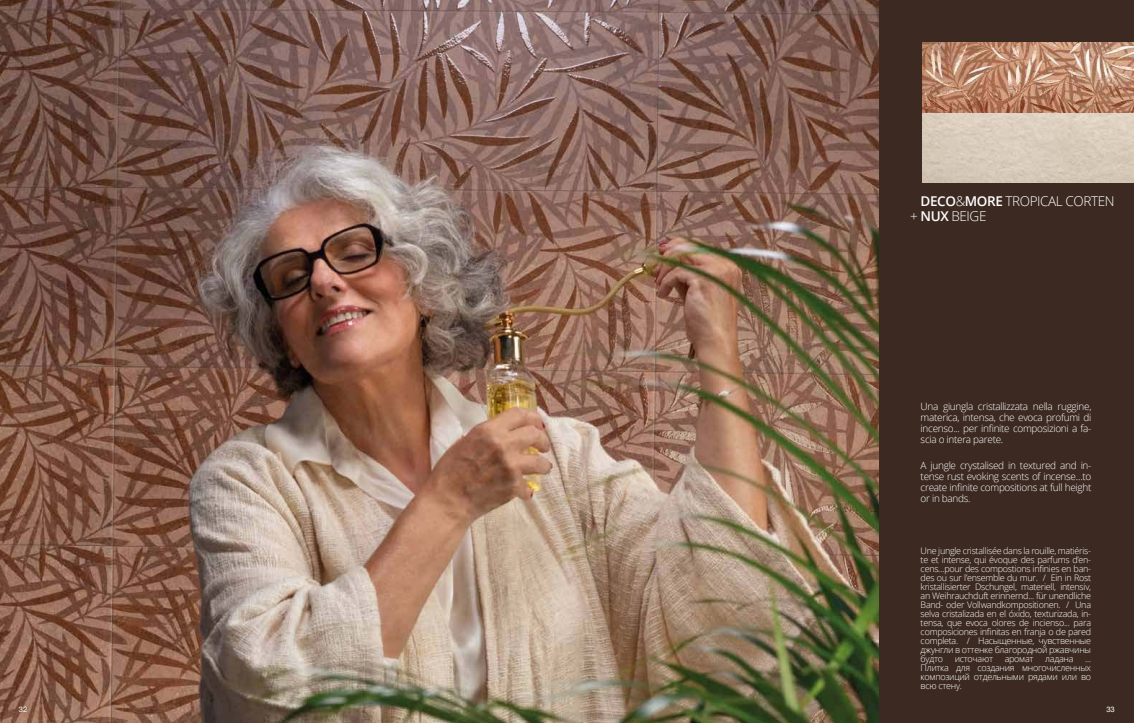
<style>
.page{position:relative;width:1134px;height:723px;background:#fff}
.page>*{position:absolute;margin:0;border:0;box-sizing:border-box;transform-origin:0 0}
.t1{font:300 13.5px/15px "Open Sans";letter-spacing:-.03em;color:#fff}
.t2{font:300 10px/11px "Open Sans";letter-spacing:-.03em;color:#fff;text-align:justify}
.t3{font:300 9px/9px "Open Sans";letter-spacing:-.03em;color:#fff;text-align:justify}
.t4{font:7.7px "Helvetica Neue LT Com";color:#fff}
.s1{font-weight:600}
</style>
<div class="page">
<div style="left:567px;top:0;width:567px;height:723px;background:#3c2a22"></div>
<img style="left:0;top:0;width:879px;height:723px">
<img style="left:922px;top:43px;width:212px;height:140px">
<h1 class="t1" style="left:910px;top:194px;width:206px;text-indent:11px"><span class="s1">DECO</span>&amp;<span class="s1">MORE</span> TROPICAL CORTEN + <span class="s1">NUX</span> BEIGE</h1>
<p class="t2" style="left:921px;top:401px;width:172px">Una giungla cristallizzata nella ruggine, materica, intensa, che evoca profumi di incenso... per infinite composizioni a fa&shy;scia o intera parete.</p>
<p class="t2" style="left:921px;top:460px;width:172px">A jungle crystalised in textured and in&shy;tense rust evoking scents of incense…to create infinite compositions at full height or in bands.</p>
<p class="t3" style="left:921px;top:545px;width:172px">Une jungle cristallisée dans la rouille, matiéris&shy;te et intense, qui évoque des parfums d’en&shy;cens…pour des compostions infinies en ban&shy;des ou sur l’ensemble du mur. / Ein in Rost kristallisierter Dschungel, materiell, intensiv, an Weihrauchduft erinnernd... für unendliche Band- oder Vollwandkompositionen. / Una selva cristalizada en el óxido, texturizada, in&shy;tensa, que evoca olores de incienso... para composiciones infinitas en franja o de pared completa. / Насыщенные, чувственные джунгли в оттенке благородной ржавчины будто</p>
<p class="t3" style="left:955px;top:653px;width:40px">источают</p>
<p class="t3" style="left:1005px;top:653px;width:30px">аромат</p>
<p class="t3" style="left:1045px;top:653px;width:30px">ладана</p>
<p class="t3" style="left:921px;top:653px;width:172px;text-indent:165px">...<br>Плитка для создания многочисленных композиций отдельными рядами или во всю стену.</p>
<p class="t4" style="left:19px;top:704px;width:10px">32</p>
<p class="t4" style="left:1106px;top:704px;width:10px">33</p>
</div>
